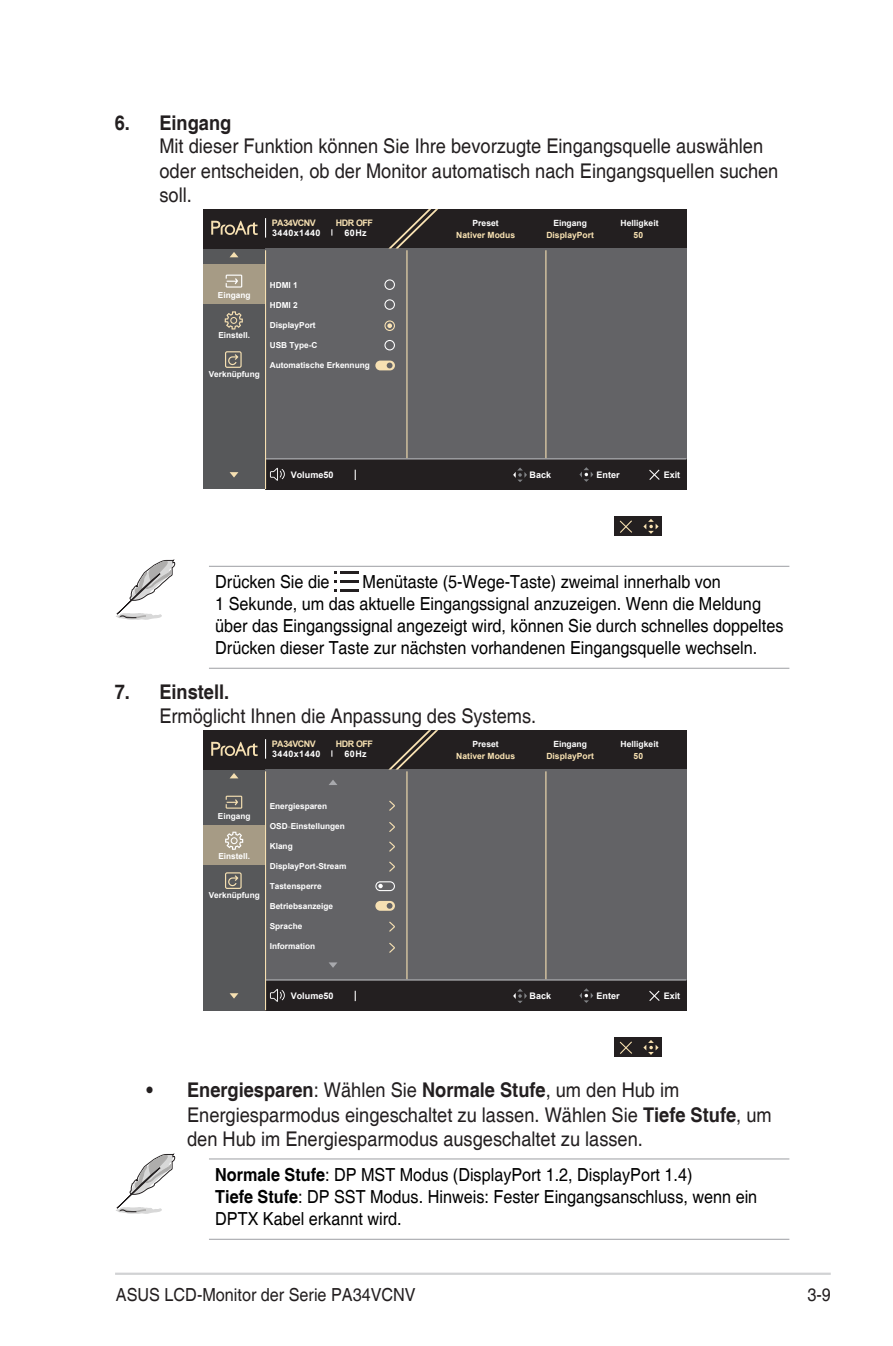
<style>
.page{position:relative;width:893px;height:1346px;background:#fff}
.page>*{position:absolute;margin:0;border:0;box-sizing:border-box;transform-origin:0 0}
.List{font:20.25px/24.3px "Helvetica";color:#231f20;scale:.9 1}
.t1{font:700 20.25px "Helvetica";color:#231f20;scale:.9 1}
.t2{font:18px/22.1px "Helvetica";color:#000;scale:.9 1}
.t3{font:18px "Helvetica";color:#231f20;scale:.9 1}
.t4{font:700 9px "Arial";color:#fff}
.t5{font:700 9px "Arial";letter-spacing:-.05em;color:#f6e0b2}
.t6{font:700 9px "Arial";letter-spacing:.05em;color:#fff}
.t7{font:700 8.55px/12.2px "Arial";color:#fae3b3;text-align:center}
.t8{font:700 8.55px/12.2px "Arial";color:#fff;text-align:center}
.t9{font:700 8.33px "Arial";color:#fff}
.s1{color:#fff}
.s2{color:#fae3b3}
.s3{font-family:"Adobe Ming Std";font-weight:300}
.s4{font-weight:700}
</style>
<div class="page">
<hr style="left:115px;top:1272px;width:716px;height:3px;background:#d1d2d4">
<div style="left:615px;top:516px;width:47px;height:19px;background:#231f20"></div>
<svg style="left:620px;top:520px;width:12px;height:13px"></svg>
<svg style="left:643px;top:519px;width:16px;height:15px"></svg>
<div style="left:203px;top:249px;width:63px;height:240px;background:#57585a"></div>
<div style="left:203px;top:209px;width:483px;height:40px;background:#231f20"></div>
<div style="left:265px;top:459px;width:421px;height:30px;background:#231f20"></div>
<div style="left:265px;top:249px;width:421px;height:210px;background:#636366"></div>
<svg style="left:389px;top:209px;width:49px;height:39px"></svg>
<svg style="left:265px;top:218px;width:1px;height:20px"></svg>
<hr style="left:406px;top:250px;width:1px;height:208px;background:#fae3b3">
<hr style="left:545px;top:250px;width:1px;height:208px;background:#fae3b3">
<hr style="left:265px;top:458px;width:421px;height:1px;background:#bcbdc0">
<svg style="left:270px;top:468px;width:15px;height:13px"></svg>
<svg style="left:211px;top:221px;width:47px;height:14px"></svg>
<hr style="left:265px;top:250px;width:1px;height:239px;background:#fae3b3">
<svg style="left:375px;top:361px;width:20px;height:9px"></svg>
<div style="left:203px;top:265px;width:62px;height:39px;background:#a69b85"></div>
<svg style="left:226px;top:275px;width:16px;height:13px"></svg>
<svg style="left:225px;top:351px;width:17px;height:17px"></svg>
<svg style="left:225px;top:311px;width:18px;height:18px"></svg>
<svg style="left:384px;top:320px;width:11px;height:11px"></svg>
<svg style="left:384px;top:279px;width:11px;height:11px"></svg>
<svg style="left:384px;top:299px;width:11px;height:11px"></svg>
<svg style="left:384px;top:340px;width:11px;height:10px"></svg>
<svg style="left:649px;top:469px;width:11px;height:11px"></svg>
<svg style="left:513px;top:467px;width:14px;height:15px"></svg>
<svg style="left:579px;top:467px;width:14px;height:15px"></svg>
<svg style="left:230px;top:472px;width:8px;height:5px"></svg>
<svg style="left:230px;top:252px;width:8px;height:5px"></svg>
<hr style="left:209px;top:566px;width:580px;height:1px;background:#a8a9ad">
<hr style="left:209px;top:668px;width:580px;height:1px;background:#a8a9ad">
<svg style="left:334px;top:571px;width:24px;height:2px"></svg>
<svg style="left:334px;top:580px;width:24px;height:2px"></svg>
<svg style="left:334px;top:589px;width:24px;height:2px"></svg>
<svg style="left:116px;top:559px;width:59px;height:61px"></svg>
<div style="left:615px;top:1037px;width:47px;height:19px;background:#231f20"></div>
<svg style="left:620px;top:1041px;width:12px;height:13px"></svg>
<svg style="left:643px;top:1040px;width:16px;height:15px"></svg>
<div style="left:203px;top:770px;width:63px;height:240px;background:#57585a"></div>
<div style="left:203px;top:730px;width:483px;height:40px;background:#231f20"></div>
<div style="left:265px;top:980px;width:421px;height:30px;background:#231f20"></div>
<div style="left:265px;top:770px;width:421px;height:210px;background:#636366"></div>
<svg style="left:389px;top:730px;width:49px;height:39px"></svg>
<svg style="left:265px;top:739px;width:1px;height:20px"></svg>
<hr style="left:406px;top:771px;width:1px;height:208px;background:#fae3b3">
<hr style="left:545px;top:771px;width:1px;height:208px;background:#fae3b3">
<hr style="left:265px;top:979px;width:421px;height:1px;background:#bcbdc0">
<svg style="left:270px;top:989px;width:15px;height:13px"></svg>
<svg style="left:211px;top:742px;width:47px;height:14px"></svg>
<hr style="left:265px;top:771px;width:1px;height:239px;background:#fae3b3">
<svg style="left:329px;top:962px;width:8px;height:6px"></svg>
<svg style="left:329px;top:780px;width:8px;height:5px"></svg>
<svg style="left:389px;top:822px;width:6px;height:10px"></svg>
<svg style="left:389px;top:841px;width:6px;height:10px"></svg>
<svg style="left:389px;top:862px;width:6px;height:9px"></svg>
<svg style="left:389px;top:921px;width:6px;height:10px"></svg>
<svg style="left:389px;top:943px;width:6px;height:10px"></svg>
<svg style="left:389px;top:801px;width:6px;height:10px"></svg>
<svg style="left:375px;top:881px;width:20px;height:10px"></svg>
<svg style="left:375px;top:901px;width:20px;height:10px"></svg>
<div style="left:203px;top:825px;width:62px;height:40px;background:#a69b85"></div>
<svg style="left:226px;top:796px;width:16px;height:13px"></svg>
<svg style="left:225px;top:872px;width:17px;height:17px"></svg>
<svg style="left:225px;top:831px;width:18px;height:19px"></svg>
<svg style="left:649px;top:990px;width:11px;height:11px"></svg>
<svg style="left:513px;top:989px;width:14px;height:14px"></svg>
<svg style="left:579px;top:988px;width:14px;height:15px"></svg>
<svg style="left:230px;top:993px;width:8px;height:5px"></svg>
<svg style="left:230px;top:773px;width:8px;height:5px"></svg>
<hr style="left:209px;top:1158px;width:580px;height:1px;background:#a8a9ad">
<hr style="left:209px;top:1238px;width:580px;height:2px;background:#a8a9ad">
<svg style="left:116px;top:1153px;width:59px;height:61px"></svg>
<p class="t1" style="left:115px;top:110px;width:131px">6. Eingang</p>
<p class="List" style="left:159px;top:135px;width:689px">Mit dieser Funktion können Sie Ihre bevorzugte Eingangsquelle auswählen oder entscheiden, ob der Monitor automatisch nach Eingangsquellen suchen soll.</p>
<p class="t5" style="left:272px;top:216px;width:46px">PA34VCNV</p>
<p class="t5" style="left:336px;top:216px;width:39px">HDR OFF</p>
<p class="t6" style="left:272px;top:226px;width:50px">3440x1440</p>
<p class="t4" style="left:344px;top:226px;width:24px">60Hz</p>
<p class="t7" style="left:456px;top:217px;width:60px"><span class="s1">Preset<br></span>Nativer Modus</p>
<p class="t7" style="left:546px;top:217px;width:49px"><span class="s1">Eingang<br></span>DisplayPort</p>
<p class="t8" style="left:621px;top:217px;width:39px">Helligkeit<br><span class="s2">50</span></p>
<p class="t9" style="left:218px;top:289px;width:34px">Eingang</p>
<p class="t9" style="left:218px;top:329px;width:33px">Einstell.</p>
<p class="t9" style="left:209px;top:368px;width:52px">Verknüpfung</p>
<p class="t9" style="left:270px;top:279px;width:30px">HDMI 1</p>
<p class="t9" style="left:270px;top:299px;width:30px">HDMI 2</p>
<p class="t9" style="left:270px;top:319px;width:47px">DisplayPort</p>
<p class="t9" style="left:270px;top:339px;width:49px">USB Type-C</p>
<p class="t9" style="left:270px;top:359px;width:102px">Automatische Erkennung</p>
<p class="t4" style="left:291px;top:469px;width:44px">Volume50</p>
<p class="t4" style="left:530px;top:469px;width:23px">Back</p>
<p class="t4" style="left:596px;top:469px;width:25px">Enter</p>
<p class="t4" style="left:664px;top:469px;width:18px">Exit</p>
<p class="t2" style="left:215px;top:571px;width:129px">Drücken Sie die</p>
<p class="t2" style="left:215px;top:571px;width:633px;text-indent:147px">Menütaste (5-Wege-Taste) zweimal innerhalb von<br>1 Sekunde, um das aktuelle Eingangssignal anzuzeigen. Wenn die Meldung über das Eingangssignal angezeigt wird, können Sie durch schnelles doppeltes Drücken dieser Taste zur nächsten vorhandenen Eingangsquelle wechseln.</p>
<p class="t1" style="left:115px;top:680px;width:129px">7. Einstell.</p>
<p class="List" style="left:159px;top:704px;width:420px">Ermöglicht Ihnen die Anpassung des Systems.</p>
<p class="t7" style="left:456px;top:738px;width:60px"><span class="s1">Preset<br></span>Nativer Modus</p>
<p class="t7" style="left:546px;top:738px;width:49px"><span class="s1">Eingang<br></span>DisplayPort</p>
<p class="t8" style="left:621px;top:738px;width:39px">Helligkeit<br><span class="s2">50</span></p>
<p class="t5" style="left:272px;top:737px;width:46px">PA34VCNV</p>
<p class="t5" style="left:336px;top:737px;width:39px">HDR OFF</p>
<p class="t6" style="left:272px;top:747px;width:50px">3440x1440</p>
<p class="t4" style="left:344px;top:747px;width:24px">60Hz</p>
<p class="t9" style="left:218px;top:810px;width:34px">Eingang</p>
<p class="t9" style="left:218px;top:850px;width:33px">Einstell.</p>
<p class="t9" style="left:209px;top:889px;width:52px">Verknüpfung</p>
<p class="t9" style="left:270px;top:800px;width:59px">Energiesparen</p>
<p class="t9" style="left:270px;top:820px;width:77px">OSD<span class="s3">-</span>Einstellungen</p>
<p class="t9" style="left:270px;top:840px;width:24px">Klang</p>
<p class="t9" style="left:270px;top:860px;width:78px">DisplayPort-Stream</p>
<p class="t9" style="left:270px;top:880px;width:53px">Tastensperre</p>
<p class="t9" style="left:270px;top:900px;width:65px">Betriebsanzeige</p>
<p class="t9" style="left:270px;top:920px;width:34px">Sprache</p>
<p class="t9" style="left:270px;top:940px;width:47px">Information</p>
<p class="t4" style="left:291px;top:990px;width:44px">Volume50</p>
<p class="t4" style="left:530px;top:990px;width:23px">Back</p>
<p class="t4" style="left:596px;top:990px;width:25px">Enter</p>
<p class="t4" style="left:664px;top:990px;width:18px">Exit</p>
<p class="List" style="left:187px;top:1079px;width:651px;text-indent:-40px"><span class="s4">• Energiesparen</span>: Wählen Sie <span class="s4">Normale Stufe</span>, um den Hub im<br>Energiesparmodus eingeschaltet zu lassen. Wählen Sie <span class="s4">Tiefe Stufe</span>, um den Hub im Energiesparmodus ausgeschaltet zu lassen.</p>
<p class="t2" style="left:215px;top:1165px;width:604px"><span class="s4">Normale Stufe</span>: DP MST Modus (DisplayPort 1.2, DisplayPort 1.4)<br><span class="s4">Tiefe Stufe</span>: DP SST Modus. Hinweis: Fester Eingangsanschluss, wenn ein<br>DPTX Kabel erkannt wird.</p>
<p class="t3" style="left:116px;top:1284px;width:335px">ASUS LCD-Monitor der Serie PA34VCNV</p>
<p class="t3" style="left:807px;top:1284px;width:28px">3-9</p>
</div>
